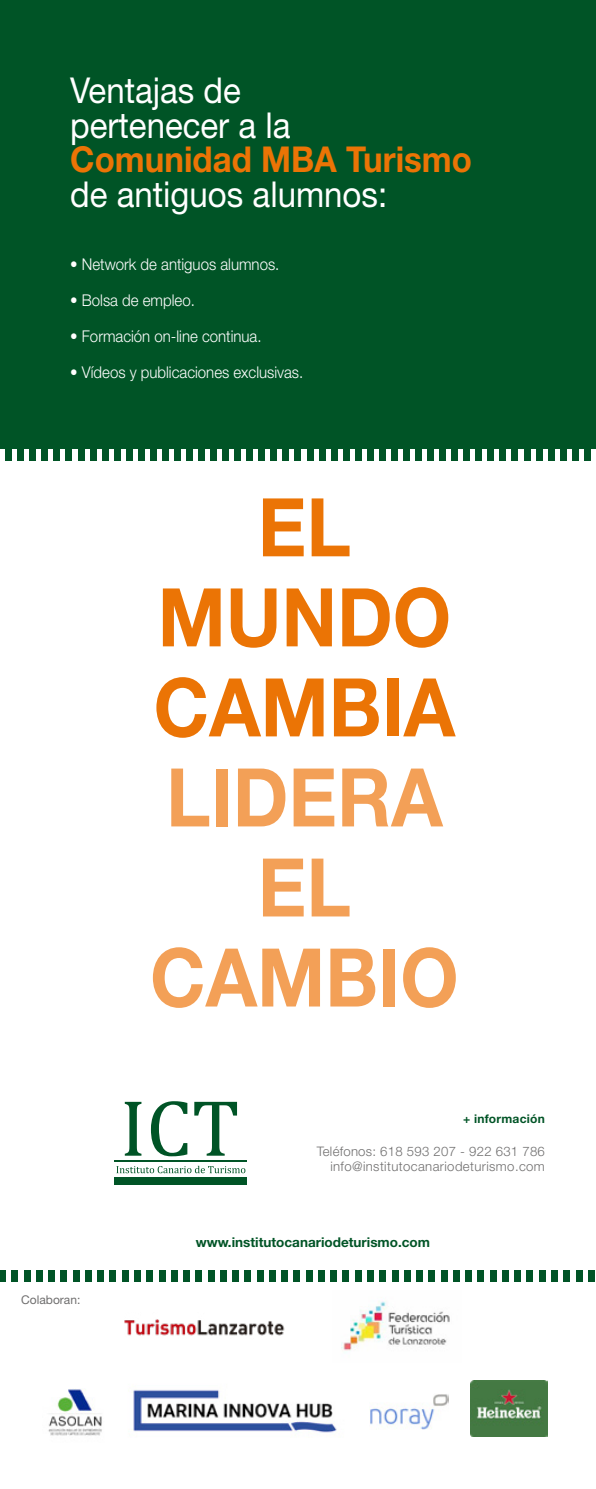
<style>
.page{position:relative;width:596px;height:1489px;background:#fff}
.page>*{position:absolute;margin:0;border:0;box-sizing:border-box;transform-origin:0 0}
.t1{font:700 81px/90px "Helvetica Neue LT Std";color:#f3a057;text-align:center;scale:.93 1}
.t2{font:700 81px/90px "Helvetica Neue LT Std";color:#eb7405;text-align:center;scale:.93 1}
.t3{font:35.7px/34.5px "Helvetica Neue LT Std";color:#fff;scale:.93 1}
.t4{font:700 35.7px "Helvetica Neue LT Std";color:#eb7405;scale:.93 1}
.t5{font:300 16.2px "Helvetica Neue";color:#fff;scale:.93 1}
.t6{font:700 13.5px "Helvetica Neue LT Std";color:#005426}
.t7{font:300 13.2px/15px "Helvetica Neue";letter-spacing:.03em;color:#706f6f;text-align:right}
.t8{font:700 12px "Helvetica Neue LT Std";letter-spacing:.02em;color:#005426}
.t9{font:12px "Helvetica Neue LT Std";color:#706f6f}
</style>
<div class="page">
<div style="left:210px;top:449px;width:6px;height:11px;background:#005426"></div>
<div style="left:90px;top:449px;width:6px;height:11px;background:#005426"></div>
<div style="left:307px;top:449px;width:6px;height:11px;background:#005426"></div>
<div style="left:499px;top:449px;width:6px;height:11px;background:#005426"></div>
<div style="left:42px;top:449px;width:6px;height:11px;background:#005426"></div>
<div style="left:259px;top:449px;width:6px;height:11px;background:#005426"></div>
<div style="left:451px;top:449px;width:6px;height:11px;background:#005426"></div>
<div style="left:138px;top:449px;width:6px;height:11px;background:#005426"></div>
<div style="left:355px;top:449px;width:6px;height:11px;background:#005426"></div>
<div style="left:547px;top:449px;width:6px;height:11px;background:#005426"></div>
<div style="left:18px;top:449px;width:6px;height:11px;background:#005426"></div>
<div style="left:234px;top:449px;width:6px;height:11px;background:#005426"></div>
<div style="left:427px;top:449px;width:6px;height:11px;background:#005426"></div>
<div style="left:114px;top:449px;width:6px;height:11px;background:#005426"></div>
<div style="left:331px;top:449px;width:6px;height:11px;background:#005426"></div>
<div style="left:523px;top:449px;width:6px;height:11px;background:#005426"></div>
<div style="left:66px;top:449px;width:6px;height:11px;background:#005426"></div>
<div style="left:283px;top:449px;width:6px;height:11px;background:#005426"></div>
<div style="left:475px;top:449px;width:6px;height:11px;background:#005426"></div>
<div style="left:162px;top:449px;width:6px;height:11px;background:#005426"></div>
<div style="left:379px;top:449px;width:6px;height:11px;background:#005426"></div>
<div style="left:572px;top:449px;width:6px;height:11px;background:#005426"></div>
<div style="left:186px;top:449px;width:6px;height:11px;background:#005426"></div>
<div style="left:403px;top:449px;width:6px;height:11px;background:#005426"></div>
<div style="left:6px;top:449px;width:6px;height:11px;background:#005426"></div>
<div style="left:222px;top:449px;width:6px;height:11px;background:#005426"></div>
<div style="left:102px;top:449px;width:6px;height:11px;background:#005426"></div>
<div style="left:319px;top:449px;width:6px;height:11px;background:#005426"></div>
<div style="left:511px;top:449px;width:6px;height:11px;background:#005426"></div>
<div style="left:54px;top:449px;width:6px;height:11px;background:#005426"></div>
<div style="left:271px;top:449px;width:6px;height:11px;background:#005426"></div>
<div style="left:463px;top:449px;width:6px;height:11px;background:#005426"></div>
<div style="left:150px;top:449px;width:6px;height:11px;background:#005426"></div>
<div style="left:367px;top:449px;width:6px;height:11px;background:#005426"></div>
<div style="left:560px;top:449px;width:6px;height:11px;background:#005426"></div>
<div style="left:30px;top:449px;width:6px;height:11px;background:#005426"></div>
<div style="left:246px;top:449px;width:6px;height:11px;background:#005426"></div>
<div style="left:439px;top:449px;width:6px;height:11px;background:#005426"></div>
<div style="left:126px;top:449px;width:6px;height:11px;background:#005426"></div>
<div style="left:343px;top:449px;width:6px;height:11px;background:#005426"></div>
<div style="left:535px;top:449px;width:6px;height:11px;background:#005426"></div>
<div style="left:78px;top:449px;width:6px;height:11px;background:#005426"></div>
<div style="left:295px;top:449px;width:6px;height:11px;background:#005426"></div>
<div style="left:487px;top:449px;width:6px;height:11px;background:#005426"></div>
<div style="left:174px;top:449px;width:6px;height:11px;background:#005426"></div>
<div style="left:391px;top:449px;width:6px;height:11px;background:#005426"></div>
<div style="left:584px;top:449px;width:6px;height:11px;background:#005426"></div>
<div style="left:198px;top:449px;width:6px;height:11px;background:#005426"></div>
<div style="left:415px;top:449px;width:6px;height:11px;background:#005426"></div>
<div style="left:0;top:0;width:595px;height:449px;background:#005426"></div>
<div style="left:208px;top:1269px;width:6px;height:12px;background:#005426"></div>
<div style="left:85px;top:1269px;width:6px;height:12px;background:#005426"></div>
<div style="left:306px;top:1269px;width:6px;height:12px;background:#005426"></div>
<div style="left:502px;top:1269px;width:6px;height:12px;background:#005426"></div>
<div style="left:36px;top:1269px;width:6px;height:12px;background:#005426"></div>
<div style="left:257px;top:1269px;width:6px;height:12px;background:#005426"></div>
<div style="left:453px;top:1269px;width:6px;height:12px;background:#005426"></div>
<div style="left:134px;top:1269px;width:6px;height:12px;background:#005426"></div>
<div style="left:355px;top:1269px;width:6px;height:12px;background:#005426"></div>
<div style="left:551px;top:1269px;width:6px;height:12px;background:#005426"></div>
<div style="left:12px;top:1269px;width:6px;height:12px;background:#005426"></div>
<div style="left:232px;top:1269px;width:6px;height:12px;background:#005426"></div>
<div style="left:428px;top:1269px;width:6px;height:12px;background:#005426"></div>
<div style="left:110px;top:1269px;width:6px;height:12px;background:#005426"></div>
<div style="left:330px;top:1269px;width:6px;height:12px;background:#005426"></div>
<div style="left:526px;top:1269px;width:6px;height:12px;background:#005426"></div>
<div style="left:61px;top:1269px;width:6px;height:12px;background:#005426"></div>
<div style="left:281px;top:1269px;width:6px;height:12px;background:#005426"></div>
<div style="left:477px;top:1269px;width:6px;height:12px;background:#005426"></div>
<div style="left:159px;top:1269px;width:6px;height:12px;background:#005426"></div>
<div style="left:379px;top:1269px;width:6px;height:12px;background:#005426"></div>
<div style="left:575px;top:1269px;width:6px;height:12px;background:#005426"></div>
<div style="left:183px;top:1269px;width:6px;height:12px;background:#005426"></div>
<div style="left:404px;top:1269px;width:6px;height:12px;background:#005426"></div>
<div style="left:0;top:1269px;width:6px;height:12px;background:#005426"></div>
<div style="left:220px;top:1269px;width:6px;height:12px;background:#005426"></div>
<div style="left:98px;top:1269px;width:6px;height:12px;background:#005426"></div>
<div style="left:318px;top:1269px;width:6px;height:12px;background:#005426"></div>
<div style="left:514px;top:1269px;width:6px;height:12px;background:#005426"></div>
<div style="left:48px;top:1269px;width:7px;height:12px;background:#005426"></div>
<div style="left:269px;top:1269px;width:6px;height:12px;background:#005426"></div>
<div style="left:465px;top:1269px;width:6px;height:12px;background:#005426"></div>
<div style="left:147px;top:1269px;width:6px;height:12px;background:#005426"></div>
<div style="left:367px;top:1269px;width:6px;height:12px;background:#005426"></div>
<div style="left:563px;top:1269px;width:6px;height:12px;background:#005426"></div>
<div style="left:24px;top:1269px;width:6px;height:12px;background:#005426"></div>
<div style="left:245px;top:1269px;width:6px;height:12px;background:#005426"></div>
<div style="left:441px;top:1269px;width:6px;height:12px;background:#005426"></div>
<div style="left:122px;top:1269px;width:6px;height:12px;background:#005426"></div>
<div style="left:343px;top:1269px;width:6px;height:12px;background:#005426"></div>
<div style="left:539px;top:1269px;width:6px;height:12px;background:#005426"></div>
<div style="left:73px;top:1269px;width:6px;height:12px;background:#005426"></div>
<div style="left:294px;top:1269px;width:6px;height:12px;background:#005426"></div>
<div style="left:490px;top:1269px;width:6px;height:12px;background:#005426"></div>
<div style="left:171px;top:1269px;width:6px;height:12px;background:#005426"></div>
<div style="left:392px;top:1269px;width:6px;height:12px;background:#005426"></div>
<div style="left:588px;top:1269px;width:6px;height:12px;background:#005426"></div>
<div style="left:196px;top:1269px;width:6px;height:12px;background:#005426"></div>
<div style="left:416px;top:1269px;width:6px;height:12px;background:#005426"></div>
<svg style="left:125px;top:1101px;width:16px;height:54px"></svg>
<svg style="left:151px;top:1101px;width:36px;height:55px"></svg>
<svg style="left:194px;top:1101px;width:43px;height:54px"></svg>
<svg style="left:116px;top:1165px;width:129px;height:8px"></svg>
<hr style="left:114px;top:1160px;width:133px;height:1px;background:#005426">
<div style="left:114px;top:1177px;width:133px;height:7px;background:#005426"></div>
<img style="left:470px;top:1380px;width:76px;height:56px">
<img style="left:48px;top:1389px;width:54px;height:47px">
<img style="left:369px;top:1394px;width:79px;height:36px">
<img style="left:341px;top:1301px;width:109px;height:50px">
<img style="left:124px;top:1319px;width:161px;height:17px">
<img style="left:131px;top:1389px;width:206px;height:44px">
<h2 class="t3" style="left:70px;top:73px;width:238px">Ventajas de pertenecer a la</h2>
<h2 class="t4" style="left:70px;top:137px;width:433px">Comunidad MBA Turismo</h2>
<h2 class="t3" style="left:70px;top:176px;width:342px">de antiguos alumnos:</h2>
<p class="t5" style="left:70px;top:254px;width:226px">• Network de antiguos alumnos.</p>
<p class="t5" style="left:70px;top:290px;width:135px">• Bolsa de empleo.</p>
<p class="t5" style="left:70px;top:326px;width:207px">• Formación on-line continua.</p>
<p class="t5" style="left:70px;top:362px;width:252px">• Vídeos y publicaciones exclusivas.</p>
<h1 class="t2" style="left:153px;top:480px;width:325px">EL<br>MUNDO<br>CAMBIA</h1>
<h1 class="t1" style="left:150px;top:750px;width:333px">LIDERA<br>EL<br>CAMBIO</h1>
<p class="t8" style="left:462px;top:1111px;width:83px">+ información</p>
<p class="t7" style="left:316px;top:1143px;width:229px">Teléfonos: 618 593 207 - 922 631 786 info@institutocanariodeturismo.com</p>
<p class="t9" style="left:21px;top:1292px;width:61px">Colaboran:</p>
<p class="t6" style="left:195px;top:1233px;width:236px">www.institutocanariodeturismo.com</p>
</div>
